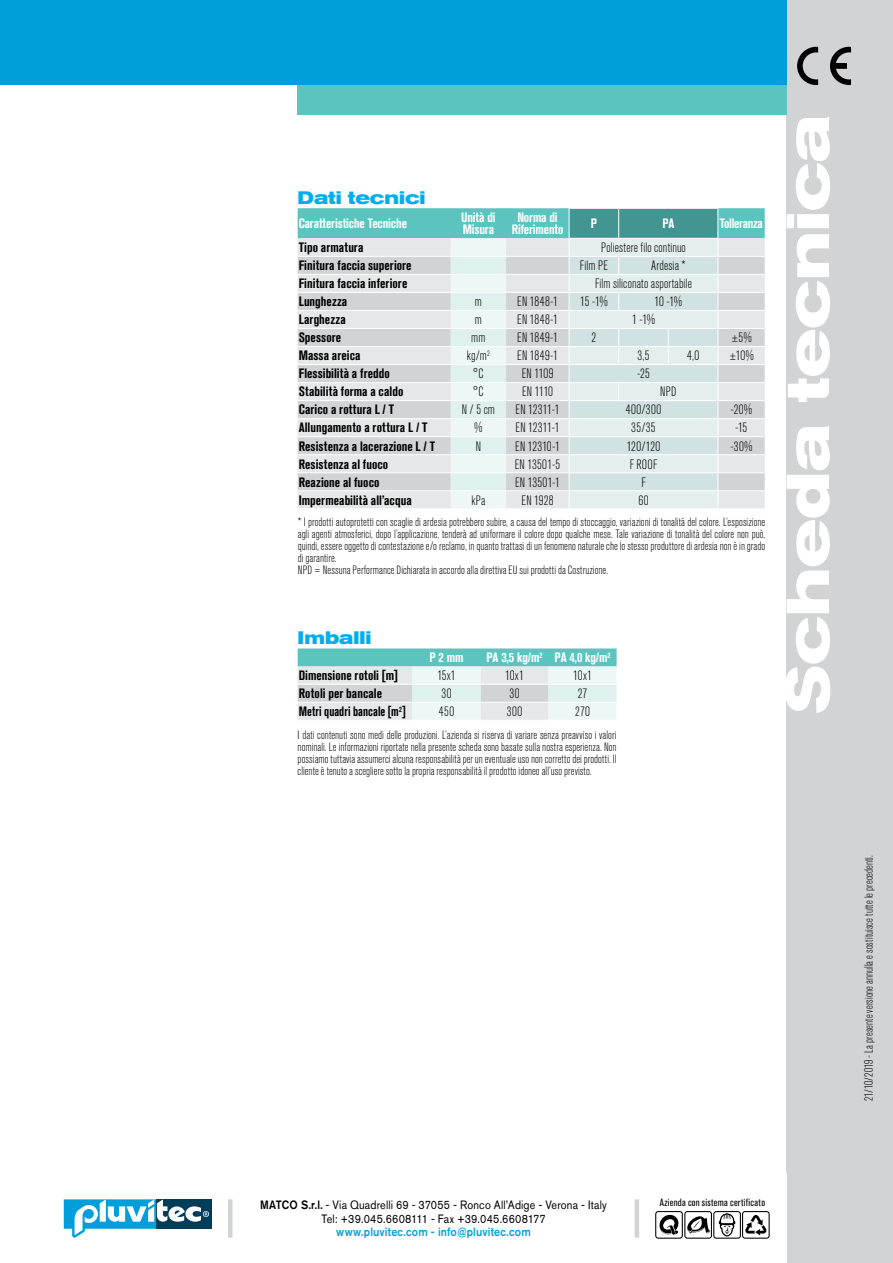
<style>
.page{position:relative;width:893px;height:1263px;background:#fff}
.page>*{position:absolute;margin:0;border:0;box-sizing:border-box;transform-origin:0 0}
.t1{font:700 expanded 60px "Akzidenz Grotesk BQ";color:#fff}
.t2{font:700 expanded 18px "Akzidenz Grotesk BQ";color:#00aeef}
.t3{font:700 condensed 13.5px "Akzidenz Grotesk BQ";letter-spacing:.005em;color:#000}
.t4{font:300 condensed 13.5px "Akzidenz Grotesk BQ";letter-spacing:.015em;color:#000}
.t5{font:700 condensed 13.5px/12px "Akzidenz Grotesk BQ";letter-spacing:-.01em;color:#fff}
.t6{font:700 condensed 13.5px "Akzidenz Grotesk BQ";letter-spacing:.005em;color:#000;scale:.9 1}
.t7{font:300 condensed 12px/12px "Akzidenz Grotesk BQ";letter-spacing:.005em;color:#000}
.t8{font:12px/13.5px "Akzidenz Grotesk BQ";letter-spacing:.015em;color:#000;text-align:center;scale:.9 1}
.t9{font:500 12px "Akzidenz Grotesk BQ";letter-spacing:.015em;color:#009fdb;scale:.9 1}
.t10{font:condensed 10.5px "Akzidenz Grotesk BQ";letter-spacing:.025em;color:#000}
.s1{font-weight:500}
</style>
<div class="page">
<div style="left:787px;top:0;width:106px;height:1263px;background:#d1d3d4"></div>
<div style="left:0;top:0;width:787px;height:85px;background:#009fdb"></div>
<svg style="left:797px;top:47px;width:54px;height:38px"></svg>
<div style="left:298px;top:85px;width:489px;height:30px;background:#5bc4bf"></div>
<hr style="left:228px;top:1199px;width:4px;height:38px;background:#d1d3d4">
<hr style="left:635px;top:1199px;width:4px;height:38px;background:#d1d3d4">
<div style="left:157px;top:1199px;width:55px;height:30px;background:#003d58"></div>
<svg style="left:64px;top:1199px;width:145px;height:38px"></svg>
<svg style="left:655px;top:1211px;width:115px;height:28px"></svg>
<svg style="left:298px;top:208px;width:467px;height:301px;background:#d1e0e0"></svg>
<svg style="left:298px;top:648px;width:319px;height:72px;background:#c1e0de"></svg>
<hr style="left:298px;top:684px;width:114px;height:1px;background:#fff">
<hr style="left:412px;top:684px;width:68px;height:1px;background:#fff">
<hr style="left:480px;top:684px;width:69px;height:1px;background:#fff">
<hr style="left:549px;top:684px;width:68px;height:1px;background:#fff">
<hr style="left:298px;top:702px;width:114px;height:1px;background:#fff">
<hr style="left:412px;top:702px;width:68px;height:1px;background:#fff">
<hr style="left:480px;top:702px;width:69px;height:1px;background:#fff">
<hr style="left:549px;top:702px;width:68px;height:1px;background:#fff">
<h2 class="t2" style="left:298px;top:187px;width:129px">Dati tecnici</h2>
<p class="t5" style="left:299px;top:217px;width:110px">Caratteristiche Tecniche</p>
<p class="t5" style="left:461px;top:211px;width:36px">Unità di<br>Misura</p>
<p class="t5" style="left:512px;top:211px;width:53px;text-align:center">Norma di<br>Riferimento</p>
<p class="t5" style="left:591px;top:217px;width:8px">P</p>
<p class="t5" style="left:662px;top:217px;width:13px">PA</p>
<p class="t5" style="left:720px;top:217px;width:45px">Tolleranza</p>
<p class="t3" style="left:299px;top:240px;width:66px">Tipo armatura</p>
<p class="t4" style="left:601px;top:240px;width:86px">Poliestere filo continuo</p>
<p class="t3" style="left:299px;top:258px;width:114px">Finitura faccia superiore</p>
<p class="t4" style="left:580px;top:258px;width:29px">Film PE</p>
<p class="t4" style="left:651px;top:258px;width:36px">Ardesia *</p>
<p class="t3" style="left:299px;top:276px;width:110px">Finitura faccia inferiore</p>
<p class="t4" style="left:595px;top:276px;width:98px">Film siliconato asportabile</p>
<p class="t3" style="left:299px;top:294px;width:50px">Lunghezza</p>
<p class="t4" style="left:475px;top:294px;width:9px">m</p>
<p class="t4" style="left:517px;top:294px;width:42px">EN 1848-1</p>
<p class="t4" style="left:580px;top:294px;width:29px">15 -1%</p>
<p class="t4" style="left:655px;top:294px;width:29px">10 -1%</p>
<p class="t3" style="left:299px;top:312px;width:48px">Larghezza</p>
<p class="t4" style="left:475px;top:312px;width:9px">m</p>
<p class="t4" style="left:517px;top:312px;width:42px">EN 1848-1</p>
<p class="t4" style="left:632px;top:312px;width:24px">1 -1%</p>
<p class="t3" style="left:299px;top:330px;width:44px">Spessore</p>
<p class="t4" style="left:471px;top:330px;width:16px">mm</p>
<p class="t4" style="left:517px;top:330px;width:42px">EN 1849-1</p>
<p class="t4" style="left:591px;top:330px;width:6px">2</p>
<p class="t4" style="left:731px;top:330px;width:22px">±5%</p>
<p class="t3" style="left:299px;top:348px;width:63px">Massa areica</p>
<p class="t4" style="left:467px;top:348px;width:25px">kg/m<sup>2</sup></p>
<p class="t4" style="left:517px;top:348px;width:42px">EN 1849-1</p>
<p class="t4" style="left:637px;top:348px;width:14px">3,5</p>
<p class="t4" style="left:687px;top:348px;width:13px">4,0</p>
<p class="t4" style="left:729px;top:348px;width:26px">±10%</p>
<p class="t3" style="left:299px;top:366px;width:93px">Flessibilità a freddo</p>
<p class="t4" style="left:473px;top:366px;width:12px">°C</p>
<p class="t4" style="left:522px;top:366px;width:33px">EN 1109</p>
<p class="t4" style="left:637px;top:366px;width:15px">-25</p>
<p class="t3" style="left:299px;top:384px;width:106px">Stabilità forma a caldo</p>
<p class="t4" style="left:473px;top:384px;width:12px">°C</p>
<p class="t4" style="left:522px;top:384px;width:33px">EN 1110</p>
<p class="t4" style="left:660px;top:384px;width:18px">NPD</p>
<p class="t3" style="left:299px;top:402px;width:97px">Carico a rottura L / T</p>
<p class="t4" style="left:462px;top:402px;width:35px">N / 5 cm</p>
<p class="t4" style="left:516px;top:402px;width:46px">EN 12311-1</p>
<p class="t4" style="left:626px;top:402px;width:37px">400/300</p>
<p class="t4" style="left:730px;top:402px;width:23px">-20%</p>
<p class="t3" style="left:299px;top:420px;width:130px">Allungamento a rottura L / T</p>
<p class="t4" style="left:474px;top:421px;width:9px">%</p>
<p class="t4" style="left:516px;top:421px;width:46px">EN 12311-1</p>
<p class="t4" style="left:631px;top:421px;width:26px">35/35</p>
<p class="t4" style="left:735px;top:421px;width:14px">-15</p>
<p class="t3" style="left:299px;top:438px;width:138px">Resistenza a lacerazione L / T</p>
<p class="t4" style="left:476px;top:439px;width:7px">N</p>
<p class="t4" style="left:515px;top:439px;width:46px">EN 12310-1</p>
<p class="t4" style="left:627px;top:439px;width:35px">120/120</p>
<p class="t4" style="left:730px;top:439px;width:23px">-30%</p>
<p class="t3" style="left:299px;top:456px;width:91px">Resistenza al fuoco</p>
<p class="t4" style="left:515px;top:457px;width:47px">EN 13501-5</p>
<p class="t4" style="left:630px;top:457px;width:29px">F ROOF</p>
<p class="t3" style="left:299px;top:474px;width:82px">Reazione al fuoco</p>
<p class="t4" style="left:515px;top:475px;width:46px">EN 13501-1</p>
<p class="t4" style="left:641px;top:475px;width:6px">F</p>
<p class="t3" style="left:299px;top:492px;width:114px">Impermeabilità all’acqua</p>
<p class="t4" style="left:471px;top:493px;width:16px">kPa</p>
<p class="t4" style="left:521px;top:493px;width:34px">EN 1928</p>
<p class="t4" style="left:638px;top:493px;width:12px">60</p>
<p class="t7" style="left:298px;top:517px;width:469px">* I prodotti autoprotetti con scaglie di ardesia potrebbero subire, a causa del tempo di stoccaggio, variazioni di tonalità del colore. L’esposizione agli agenti atmosferici, dopo l’applicazione, tenderà ad uniformare il colore dopo qualche mese. Tale variazione di tonalità del colore non può, quindi, essere oggetto di contestazione e/o reclamo, in quanto trattasi di un fenomeno naturale che lo stesso produttore di ardesia non è in grado di garantire.<br>NPD = Nessuna Performance Dichiarata in accordo alla direttiva EU sui prodotti da Costruzione.</p>
<h2 class="t2" style="left:298px;top:627px;width:75px">Imballi</h2>
<p class="t5" style="left:430px;top:651px;width:35px">P 2 mm</p>
<p class="t5" style="left:487px;top:651px;width:125px">PA 3,5 kg/m<sup>2</sup> PA 4,0 kg/m<sup>2</sup></p>
<p class="t3" style="left:299px;top:667px;width:101px">Dimensione rotoli [m]</p>
<p class="t4" style="left:437px;top:668px;width:20px">15x1</p>
<p class="t4" style="left:505px;top:668px;width:20px">10x1</p>
<p class="t4" style="left:573px;top:668px;width:20px">10x1</p>
<p class="t3" style="left:299px;top:685px;width:85px">Rotoli per bancale</p>
<p class="t4" style="left:441px;top:686px;width:11px">30</p>
<p class="t4" style="left:510px;top:686px;width:11px">30</p>
<p class="t4" style="left:578px;top:686px;width:11px">27</p>
<p class="t6" style="left:299px;top:704px;width:120px">Metri quadri bancale [m<sup>2</sup>]</p>
<p class="t4" style="left:439px;top:704px;width:17px">450</p>
<p class="t4" style="left:507px;top:704px;width:17px">300</p>
<p class="t4" style="left:575px;top:704px;width:16px">270</p>
<p class="t7" style="left:298px;top:729px;width:320px;text-align:justify">I dati contenuti sono medi delle produzioni. L’azienda si riserva di variare senza preavviso i valori nominali. Le informazioni riportate nella presente scheda sono basate sulla nostra esperienza. Non possiamo tuttavia assumerci alcuna responsabilità per un eventuale uso non corretto dei prodotti. Il cliente è tenuto a scegliere sotto la propria responsabilità il prodotto idoneo all’uso previsto.</p>
<h1 class="t1" style="left:773px;top:714px;width:600px;rotate:-90deg">Scheda tecnica</h1>
<p class="t7" style="left:863px;top:1101px;width:248px;rotate:-90deg">21/10/2019 - La presente versione annulla e sostituisce tutte le precedenti.</p>
<p class="t8" style="left:260px;top:1198px;width:387px"><span class="s1">MATCO S.r.l.</span> - Via Quadrelli 69 - 37055 - Ronco All’Adige - Verona - Italy<br>Tel: +39.045.6608111 - Fax +39.045.6608177</p>
<p class="t9" style="left:336px;top:1225px;width:218px">www.pluvitec.com - info@pluvitec.com</p>
<p class="t10" style="left:660px;top:1196px;width:107px">Azienda con sistema certificato</p>
</div>
